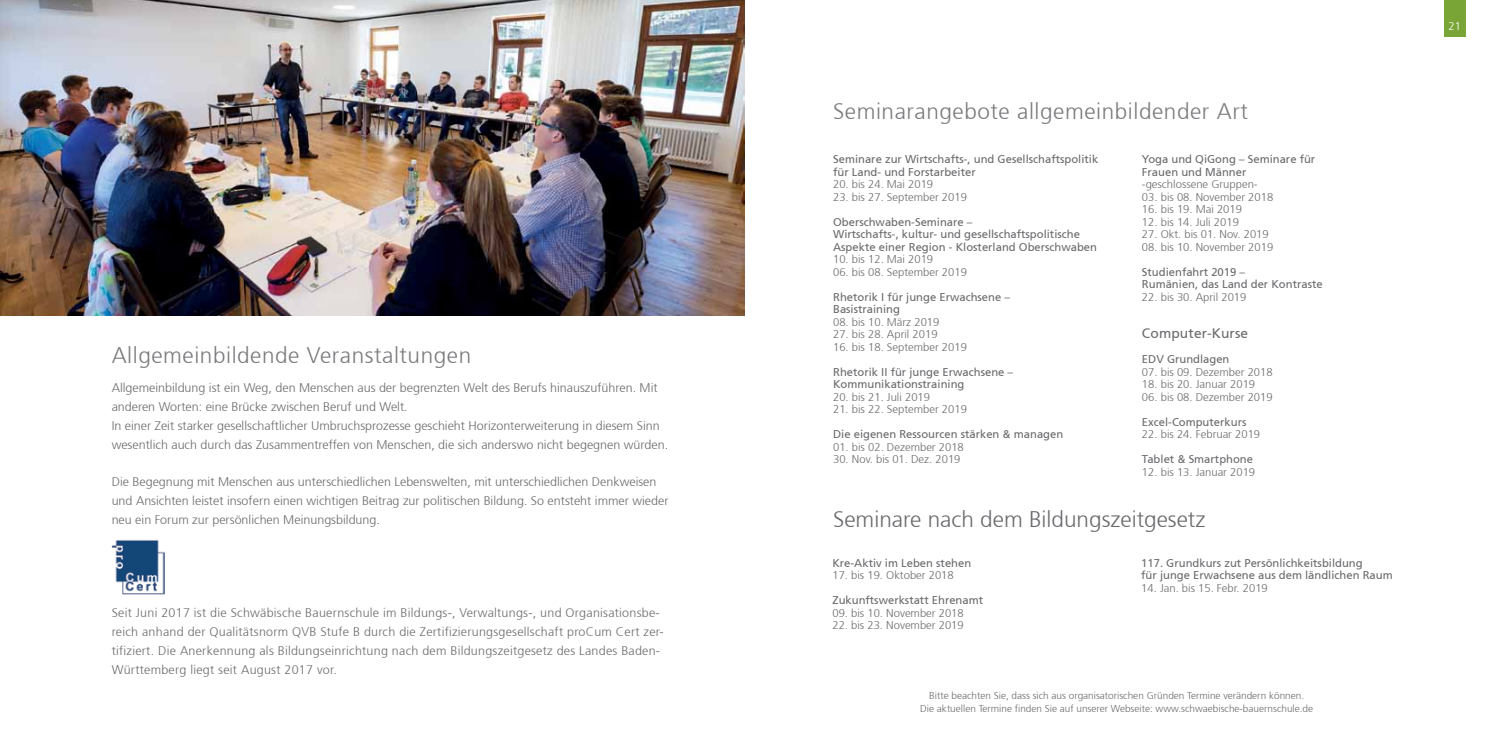
<style>
.page{position:relative;width:1489px;height:745px;background:#fff}
.page>*{position:absolute;margin:0;border:0;box-sizing:border-box;transform-origin:0 0}
.t1{font:300 22.5px "Frutiger";letter-spacing:.025em;color:#797a7d}
.t2{font:300 22.5px "Frutiger";color:#696a6d}
.t3{font:13.75px "Frutiger";letter-spacing:.01em;color:#696a6d}
.t4{font:300 12.5px/18.8px "Frutiger";color:#696a6d}
.t5{font:300 12.5px/18.8px "Frutiger";letter-spacing:.02em;color:#696a6d}
.t6{font:11.25px/12.5px "Frutiger";color:#696a6d}
.t7{font:300 11.25px "Frutiger";color:#696a6d}
.t8{font:300 11.25px "Frutiger";color:#fff}
.t9{font:300 10px/12.5px "Frutiger";color:#696a6d;text-align:center}
</style>
<div class="page">
<div style="left:1444px;top:0;width:21px;height:37px;background:#79a536"></div>
<img style="left:112px;top:540px;width:53px;height:54px">
<img style="left:0;top:0;width:744px;height:315px">
<h1 class="t1" style="left:112px;top:342px;width:361px">Allgemeinbildende Veranstaltungen</h1>
<p class="t4" style="left:112px;top:378px;width:558px">Allgemeinbildung ist ein Weg, den Menschen aus der begrenzten Welt des Berufs hinauszuführen. Mit anderen Worten: eine Brücke zwischen Beruf und Welt.<br>In einer Zeit starker gesellschaftlicher Umbruchsprozesse geschieht Horizonterweiterung in diesem Sinn wesentlich auch durch das Zusammentreffen von Menschen, die sich anderswo nicht begegnen würden.</p>
<p class="t4" style="left:112px;top:472px;width:558px">Die Begegnung mit Menschen aus unterschiedlichen Lebenswelten, mit unterschiedlichen Denkweisen und Ansichten leistet insofern einen wichtigen Beitrag zur politischen Bildung. So entsteht immer wieder neu ein Forum zur persönlichen Meinungsbildung.</p>
<p class="t5" style="left:112px;top:603px;width:553px">Seit Juni 2017 ist die Schwäbische Bauernschule im Bildungs-, Verwaltungs-, und Organisationsbe&shy;reich anhand der Qualitätsnorm QVB Stufe B durch die Zertifizierungsgesellschaft proCum Cert zer&shy;tifiziert. Die Anerkennung als Bildungseinrichtung nach dem Bildungszeitgesetz des Landes Baden-Württemberg liegt seit August 2017 vor.</p>
<h1 class="t1" style="left:833px;top:98px;width:416px">Seminarangebote allgemeinbildender Art</h1>
<p class="t6" style="left:833px;top:153px;width:267px">Seminare zur Wirtschafts-, und Gesellschaftspolitik für Land- und Forstarbeiter</p>
<p class="t7" style="left:833px;top:178px;width:102px">20. bis 24. Mai 2019</p>
<p class="t7" style="left:833px;top:190px;width:135px">23. bis 27. September 2019</p>
<p class="t6" style="left:833px;top:215px;width:265px">Oberschwaben-Seminare –<br>Wirtschafts-, kultur- und gesellschaftspolitische<br>Aspekte einer Region - Klosterland Oberschwaben</p>
<p class="t7" style="left:833px;top:253px;width:102px">10. bis 12. Mai 2019</p>
<p class="t7" style="left:833px;top:265px;width:135px">06. bis 08. September 2019</p>
<p class="t6" style="left:833px;top:290px;width:178px">Rhetorik I für junge Erwachsene –<br>Basistraining</p>
<p class="t7" style="left:833px;top:315px;width:108px">08. bis 10. März 2019</p>
<p class="t7" style="left:833px;top:328px;width:106px">27. bis 28. April 2019</p>
<p class="t7" style="left:833px;top:340px;width:135px">16. bis 18. September 2019</p>
<p class="t6" style="left:833px;top:365px;width:182px">Rhetorik II für junge Erwachsene –<br>Kommunikationstraining</p>
<p class="t7" style="left:833px;top:390px;width:98px">20. bis 21. Juli 2019</p>
<p class="t7" style="left:833px;top:403px;width:135px">21. bis 22. September 2019</p>
<p class="t6" style="left:833px;top:428px;width:232px">Die eigenen Ressourcen stärken &amp; managen</p>
<p class="t7" style="left:833px;top:440px;width:132px">01. bis 02. Dezember 2018</p>
<p class="t7" style="left:833px;top:453px;width:129px">30. Nov. bis 01. Dez. 2019</p>
<p class="t6" style="left:1141px;top:153px;width:175px">Yoga und QiGong – Seminare für<br>Frauen und Männer</p>
<p class="t7" style="left:1141px;top:178px;width:117px">-geschlossene Gruppen-</p>
<p class="t7" style="left:1141px;top:190px;width:133px">03. bis 08. November 2018</p>
<p class="t7" style="left:1141px;top:203px;width:102px">16. bis 19. Mai 2019</p>
<p class="t7" style="left:1141px;top:215px;width:98px">12. bis 14. Juli 2019</p>
<p class="t7" style="left:1141px;top:228px;width:128px">27. Okt. bis 01. Nov. 2019</p>
<p class="t7" style="left:1141px;top:240px;width:133px">08. bis 10. November 2019</p>
<p class="t6" style="left:1141px;top:265px;width:182px">Studienfahrt 2019 –<br>Rumänien, das Land der Kontraste</p>
<p class="t7" style="left:1141px;top:290px;width:106px">22. bis 30. April 2019</p>
<p class="t3" style="left:1141px;top:325px;width:108px">Computer-Kurse</p>
<p class="t6" style="left:1141px;top:353px;width:89px">EDV Grundlagen</p>
<p class="t7" style="left:1141px;top:365px;width:132px">07. bis 09. Dezember 2018</p>
<p class="t7" style="left:1141px;top:378px;width:115px">18. bis 20. Januar 2019</p>
<p class="t7" style="left:1141px;top:390px;width:132px">06. bis 08. Dezember 2019</p>
<p class="t6" style="left:1141px;top:415px;width:106px">Excel-Computerkurs</p>
<p class="t7" style="left:1141px;top:428px;width:120px">22. bis 24. Februar 2019</p>
<p class="t6" style="left:1141px;top:453px;width:113px">Tablet &amp; Smartphone</p>
<p class="t7" style="left:1141px;top:465px;width:115px">12. bis 13. Januar 2019</p>
<h1 class="t2" style="left:833px;top:506px;width:374px">Seminare nach dem Bildungszeitgesetz</h1>
<p class="t6" style="left:832px;top:556px;width:140px">Kre-Aktiv im Leben stehen</p>
<p class="t7" style="left:832px;top:568px;width:123px">17. bis 19. Oktober 2018</p>
<p class="t6" style="left:832px;top:594px;width:152px">Zukunftswerkstatt Ehrenamt</p>
<p class="t7" style="left:832px;top:606px;width:133px">09. bis 10. November 2018</p>
<p class="t7" style="left:832px;top:618px;width:133px">22. bis 23. November 2019</p>
<p class="t6" style="left:1141px;top:556px;width:253px">117. Grundkurs zut Persönlichkeitsbildung<br>für junge Erwachsene aus dem ländlichen Raum</p>
<p class="t7" style="left:1141px;top:581px;width:128px">14. Jan. bis 15. Febr. 2019</p>
<p class="t9" style="left:920px;top:689px;width:394px">Bitte beachten Sie, dass sich aus organisatorischen Gründen Termine verändern können.<br>Die aktuellen Termine finden Sie auf unserer Webseite: www.schwaebische-bauernschule.de</p>
<p class="t8" style="left:1448px;top:19px;width:14px">21</p>
</div>
